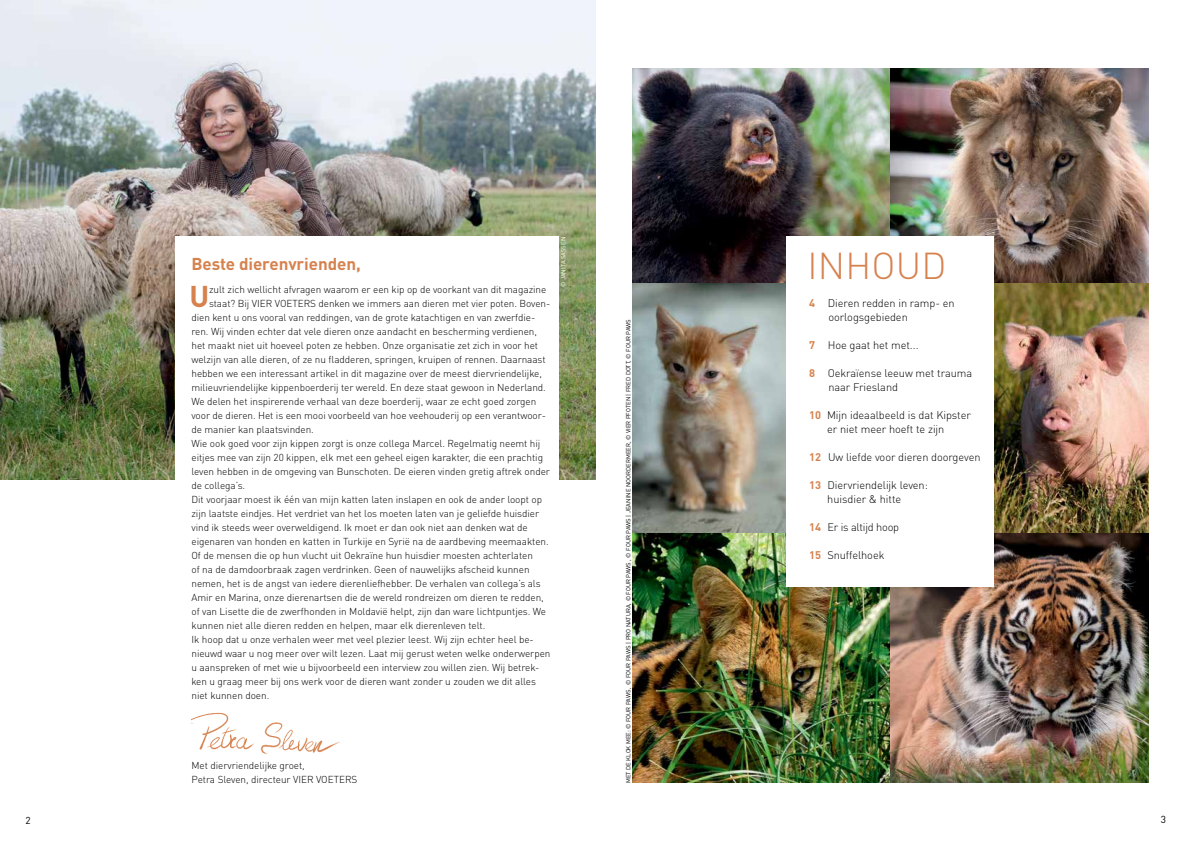
<style>
.page{position:relative;width:1191px;height:842px;background:#fff}
.page>*{position:absolute;margin:0;border:0;box-sizing:border-box;transform-origin:0 0}
.t1{font:300 37px "DIN Pro";letter-spacing:.005em;color:#d6824f}
.t2{font:700 29.7px "DIN Pro";color:#d6824f}
.t3{font:700 17px "DIN Pro";letter-spacing:-.005em;color:#d6824f}
.t4{font:300 11px/14px "DIN Pro";letter-spacing:-.005em;color:#000}
.t5{font:10.1px "DIN Pro";color:#000}
.t6{font:300 10px/14px "DIN Pro";letter-spacing:-.005em;color:#000}
.t7{font:10px "DIN Pro";color:#000}
.t8{font:6px "DIN Pro";letter-spacing:.005em;color:#000}
.t9{font:6px "DIN Pro";letter-spacing:.005em;color:#fff}
.s1{font-weight:700;color:#d6824f}
</style>
<div class="page">
<img style="left:0;top:0;width:595px;height:479px">
<div style="left:175px;top:237px;width:383px;height:578px;background:#fff"></div>
<img style="left:632px;top:69px;width:258px;height:215px">
<img style="left:890px;top:69px;width:258px;height:215px">
<img style="left:632px;top:284px;width:154px;height:249px">
<img style="left:632px;top:533px;width:258px;height:250px">
<img style="left:994px;top:284px;width:154px;height:249px">
<img style="left:890px;top:533px;width:258px;height:250px">
<div style="left:786px;top:237px;width:208px;height:350px;background:#fff"></div>
<img style="left:191px;top:712px;width:148px;height:42px">
<h3 class="t3" style="left:191px;top:249px;width:171px">Beste dierenvrienden,</h3>
<h2 class="t2" style="left:189px;top:271px;width:21px">U</h2>
<p class="t6" style="left:209px;top:281px;width:339px">zult zich wellicht afvragen waarom er een kip op de voorkant van dit magazine</p>
<p class="t6" style="left:209px;top:295px;width:343px">staat? Bij VIER VOETERS denken we immers aan dieren met vier poten. Boven-</p>
<p class="t6" style="left:191px;top:309px;width:345px">dien kent u ons vooral van reddingen, van de grote katachtigen en van zwerfdie-</p>
<p class="t6" style="left:191px;top:323px;width:347px">ren. Wij vinden echter dat vele dieren onze aandacht en bescherming verdienen,</p>
<p class="t6" style="left:191px;top:337px;width:348px">het maakt niet uit hoeveel poten ze hebben. Onze organisatie zet zich in voor het</p>
<p class="t6" style="left:191px;top:351px;width:356px">welzijn van alle dieren, of ze nu fladderen, springen, kruipen of rennen. Daarnaast</p>
<p class="t6" style="left:191px;top:365px;width:352px">hebben we een interessant artikel in dit magazine over de meest diervriendelijke,</p>
<p class="t6" style="left:191px;top:379px;width:356px">milieuvriendelijke kippenboerderij ter wereld. En deze staat gewoon in Nederland.</p>
<p class="t6" style="left:191px;top:393px;width:346px">We delen het inspirerende verhaal van deze boerderij, waar ze echt goed zorgen</p>
<p class="t6" style="left:191px;top:407px;width:356px">voor de dieren. Het is een mooi voorbeeld van hoe veehouderij op een verantwoor-</p>
<p class="t6" style="left:191px;top:421px;width:124px">de manier kan plaatsvinden.</p>
<p class="t6" style="left:191px;top:435px;width:350px">Wie ook goed voor zijn kippen zorgt is onze collega Marcel. Regelmatig neemt hij</p>
<p class="t6" style="left:191px;top:449px;width:353px">eitjes mee van zijn 20 kippen, elk met een geheel eigen karakter, die een prachtig</p>
<p class="t6" style="left:191px;top:463px;width:360px">leven hebben in de omgeving van Bunschoten. De eieren vinden gretig aftrek onder</p>
<p class="t6" style="left:191px;top:477px;width:55px">de collega’s.</p>
<p class="t6" style="left:191px;top:491px;width:352px">Dit voorjaar moest ik één van mijn katten laten inslapen en ook de ander loopt op</p>
<p class="t6" style="left:191px;top:505px;width:349px">zijn laatste eindjes. Het verdriet van het los moeten laten van je geliefde huisdier</p>
<p class="t6" style="left:191px;top:519px;width:338px">vind ik steeds weer overweldigend. Ik moet er dan ook niet aan denken wat de</p>
<p class="t6" style="left:191px;top:533px;width:359px">eigenaren van honden en katten in Turkije en Syrië na de aardbeving meemaakten.</p>
<p class="t6" style="left:191px;top:547px;width:343px">Of de mensen die op hun vlucht uit Oekraïne hun huisdier moesten achterlaten</p>
<p class="t6" style="left:191px;top:561px;width:339px">of na de damdoorbraak zagen verdrinken. Geen of nauwelijks afscheid kunnen</p>
<p class="t6" style="left:191px;top:575px;width:351px">nemen, het is de angst van iedere dierenliefhebber. De verhalen van collega’s als</p>
<p class="t6" style="left:191px;top:589px;width:354px">Amir en Marina, onze dierenartsen die de wereld rondreizen om dieren te redden,</p>
<p class="t6" style="left:191px;top:603px;width:356px">of van Lisette die de zwerfhonden in Moldavië helpt, zijn dan ware lichtpuntjes. We</p>
<p class="t6" style="left:191px;top:617px;width:295px">kunnen niet alle dieren redden en helpen, maar elk dierenleven telt.</p>
<p class="t6" style="left:191px;top:631px;width:344px">Ik hoop dat u onze verhalen weer met veel plezier leest. Wij zijn echter heel be-</p>
<p class="t6" style="left:191px;top:645px;width:360px">nieuwd waar u nog meer over wilt lezen. Laat mij gerust weten welke onderwerpen</p>
<p class="t6" style="left:191px;top:659px;width:349px">u aanspreken of met wie u bijvoorbeeld een interview zou willen zien. Wij betrek-</p>
<p class="t6" style="left:191px;top:673px;width:346px">ken u graag meer bij ons werk voor de dieren want zonder u zouden we dit alles</p>
<p class="t6" style="left:191px;top:687px;width:79px">niet kunnen doen.</p>
<p class="t9" style="left:558px;top:287px;width:52px;rotate:-90deg">© JANITA SASSEN</p>
<p class="t6" style="left:191px;top:757px;width:167px">Met diervriendelijke groet,<br>Petra Sleven, directeur VIER VOETERS</p>
<p class="t8" style="left:623px;top:783px;width:466px;rotate:-90deg">MET DE KLOK MEE: © FOUR PAWS, © FOUR PAWS | PRO NATURA, © FOUR PAWS , © FOUR PAWS | JEANINE NOORDERMEER, © VIER PFOTEN | FRED DOTT, © FOUR PAWS</p>
<h1 class="t1" style="left:807px;top:237px;width:140px">INHOUD</h1>
<p class="t4" style="left:828px;top:295px;width:128px;text-indent:-19px"><span class="s1">4</span> Dieren redden in ramp- en oorlogsgebieden</p>
<p class="t4" style="left:809px;top:337px;width:111px"><span class="s1">7</span> Hoe gaat het met...</p>
<p class="t4" style="left:828px;top:365px;width:145px;text-indent:-19px"><span class="s1">8</span> Oekraïense leeuw met trauma naar Friesland</p>
<p class="t4" style="left:827px;top:407px;width:145px;text-indent:-18px"><span class="s1">10</span> Mijn ideaalbeeld is dat Kipster er niet meer hoeft te zijn</p>
<p class="t4" style="left:809px;top:449px;width:173px"><span class="s1">12</span> Uw liefde voor dieren doorgeven</p>
<p class="t4" style="left:827px;top:477px;width:102px;text-indent:-18px"><span class="s1">13</span> Diervriendelijk leven: huisdier &amp; hitte</p>
<p class="t4" style="left:809px;top:519px;width:92px"><span class="s1">14</span> Er is altijd hoop</p>
<p class="t4" style="left:809px;top:547px;width:77px"><span class="s1">15</span> Snuffelhoek</p>
<p class="t7" style="left:26px;top:812px;width:7px">2</p>
<p class="t5" style="left:1160px;top:811px;width:7px">3</p>
</div>
